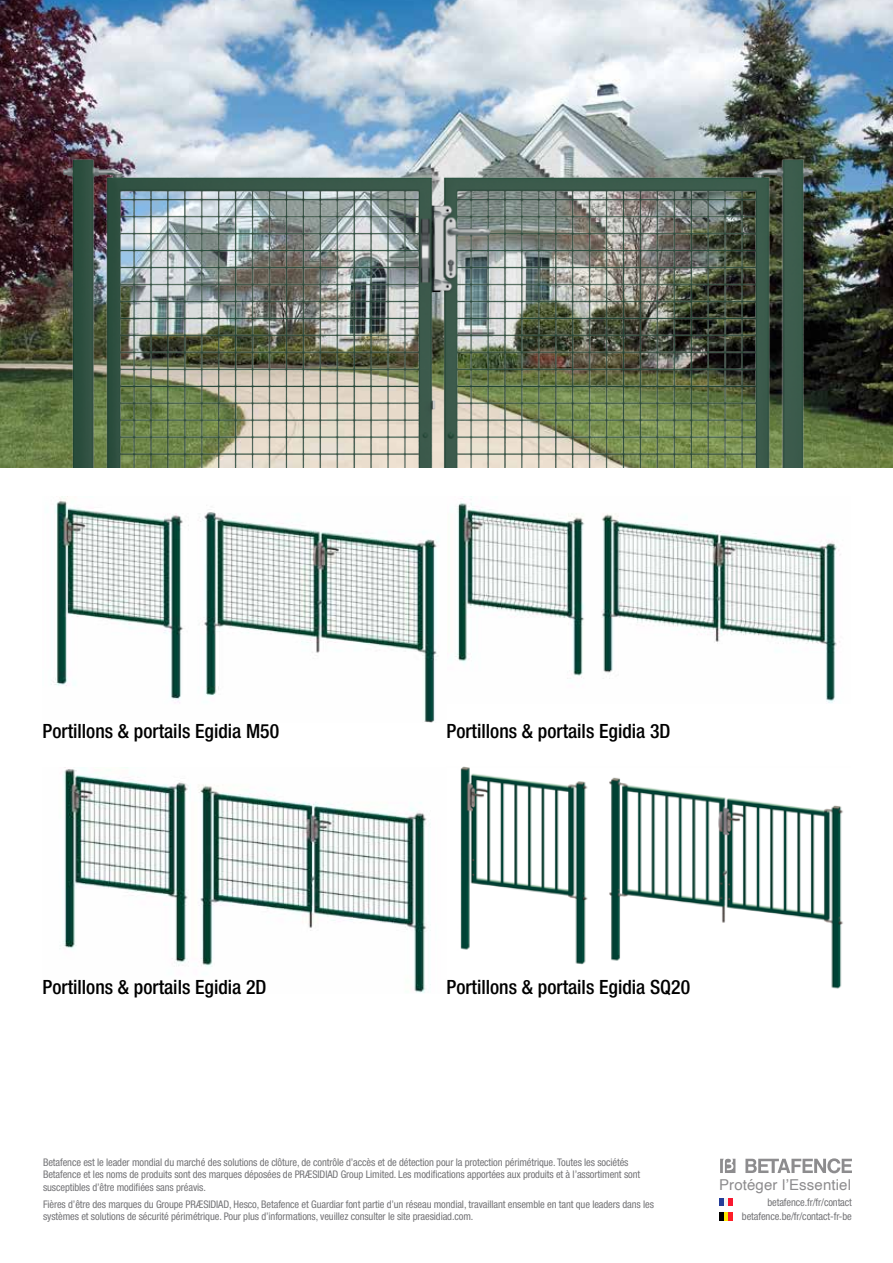
<style>
.page{position:relative;width:893px;height:1263px;background:#fff}
.page>*{position:absolute;margin:0;border:0;box-sizing:border-box;transform-origin:0 0}
.t1{font:500 condensed 19.65px "Helvetica Neue";color:#000}
.t2{font:15px "Helvetica";letter-spacing:.01em;color:#8d8c8e}
.t3{font:condensed 10.5px/12.6px "Helvetica Neue LT Std";letter-spacing:-.01em;color:#747477}
</style>
<div class="page">
<svg style="left:745px;top:1158px;width:107px;height:15px"></svg>
<svg style="left:720px;top:1159px;width:15px;height:14px"></svg>
<div style="left:719px;top:1198px;width:5px;height:8px;background:#243d98"></div>
<div style="left:724px;top:1198px;width:5px;height:8px;background:#f2f5f5"></div>
<svg style="left:729px;top:1198px;width:4px;height:8px"></svg>
<div style="left:719px;top:1212px;width:5px;height:9px;background:#000"></div>
<div style="left:724px;top:1212px;width:5px;height:9px;background:#ffe900"></div>
<svg style="left:729px;top:1212px;width:4px;height:9px"></svg>
<img style="left:60px;top:767px;width:783px;height:226px">
<img style="left:455px;top:498px;width:386px;height:205px">
<img style="left:53px;top:498px;width:386px;height:225px">
<img style="left:0;top:0;width:893px;height:468px">
<img style="left:35px;top:143px;width:858px;height:325px">
<h1 class="t1" style="left:43px;top:720px;width:238px">Portillons &amp; portails Egidia M50</h1>
<h1 class="t1" style="left:43px;top:975px;width:225px">Portillons &amp; portails Egidia 2D</h1>
<h1 class="t1" style="left:446px;top:720px;width:225px">Portillons &amp; portails Egidia 3D</h1>
<h1 class="t1" style="left:446px;top:975px;width:245px">Portillons &amp; portails Egidia SQ20</h1>
<p class="t3" style="left:43px;top:1156px;width:599px">Betafence est le leader mondial du marché des solutions de clôture, de contrôle d’accès et de détection pour la protection périmétrique. Toutes les sociétés<br>Betafence et les noms de produits sont des marques déposées de PRÆSIDIAD Group Limited. Les modifications apportées aux produits et à l’assortiment sont susceptibles d’être modifiées sans préavis.</p>
<p class="t3" style="left:43px;top:1198px;width:612px">Fières d’être des marques du Groupe PRÆSIDIAD, Hesco, Betafence et Guardiar font partie d’un réseau mondial, travaillant ensemble en tant que leaders dans les systèmes et solutions de sécurité périmétrique. Pour plus d’informations, veuillez consulter le site praesidiad.com.</p>
<p class="t3" style="left:742px;top:1195px;width:111px;line-height:14.7px;text-align:right">betafence.fr/fr/contact betafence.be/fr/contact-fr-be</p>
<h2 class="t2" style="left:719px;top:1173px;width:134px">Protéger l’Essentiel</h2>
</div>
